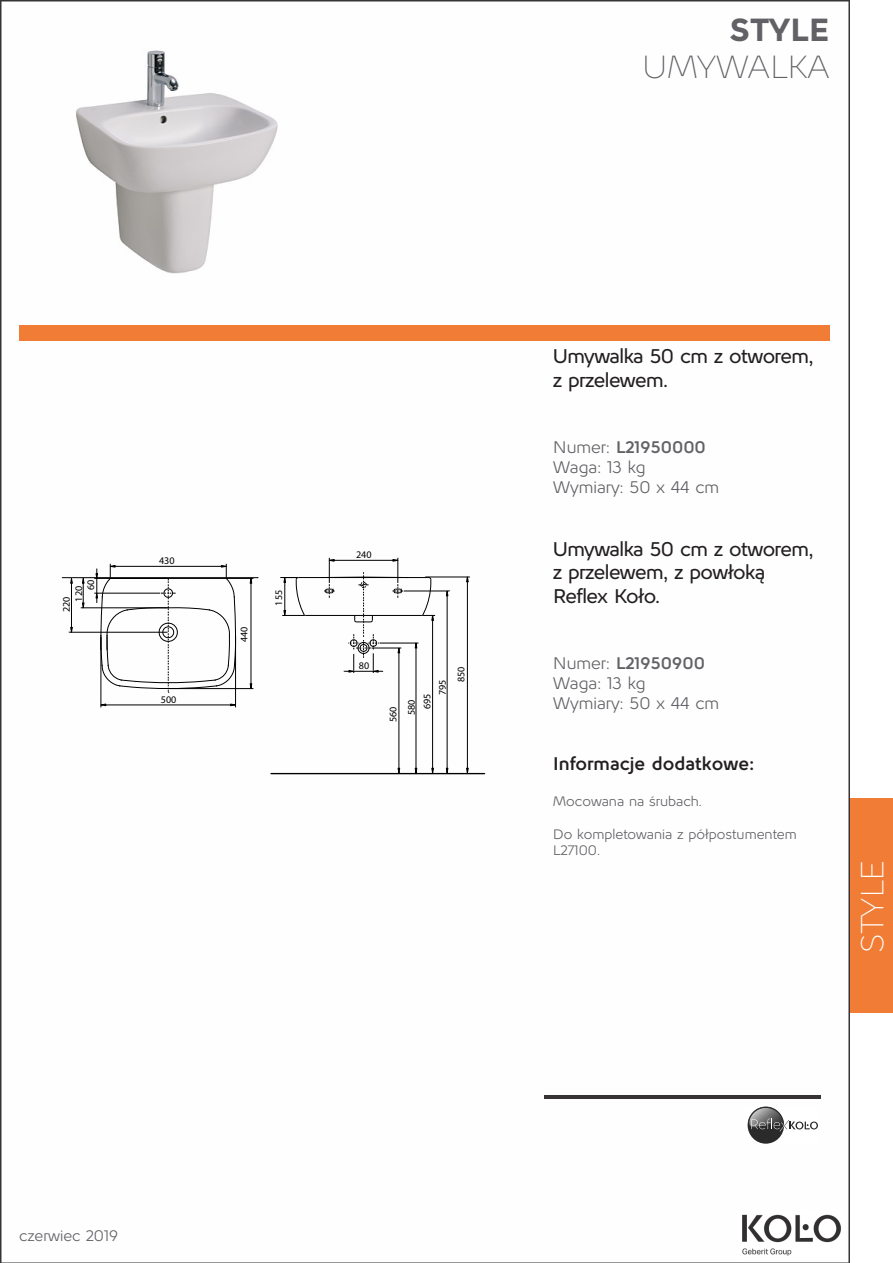
<style>
.page{position:relative;width:893px;height:1263px;background:#fff}
.page>*{position:absolute;margin:0;border:0;box-sizing:border-box;transform-origin:0 0}
.t1{font:300 31.5px "Kolo";color:#616166}
.t2{font:900 31.5px "Kolo";color:#616166}
.t3{font:300 31.5px "Kolo";letter-spacing:-.005em;color:#fff}
.t4{font:500 19.5px/23.4px "Kolo";letter-spacing:-.03em;color:#231f20}
.t5{font:700 18px "Kolo";color:#231f20}
.t6{font:16.5px "Kolo";color:#616166}
.t7{font:700 16.5px "Kolo";color:#616166}
.t8{font:15px "Kolo";color:#616166}
.t9{font:13.5px/16.2px "Kolo";color:#616166}
.t10{font:10.05px/12.3px "Myriad Pro";color:#000}
.s1{font-weight:400}
</style>
<div class="page">
<div style="left:849px;top:798px;width:44px;height:215px;background:#f17c35"></div>
<img style="left:0;top:0;width:849px;height:1263px">
<div style="left:19px;top:325px;width:810px;height:15px;background:#f17c35"></div>
<img style="left:545px;top:1095px;width:276px;height:3px">
<img style="left:737px;top:1210px;width:107px;height:49px">
<svg style="left:745px;top:1106px;width:73px;height:38px"></svg>
<img style="left:70px;top:45px;width:209px;height:231px">
<hr style="left:271px;top:773px;width:214px;height:1px;background:#000">
<hr style="left:399px;top:648px;width:1px;height:125px;background:#000">
<hr style="left:425px;top:577px;width:45px;height:1px;background:#000">
<hr style="left:467px;top:577px;width:1px;height:196px;background:#000">
<svg style="left:466px;top:577px;width:5px;height:5px"></svg>
<hr style="left:416px;top:643px;width:1px;height:130px;background:#000">
<hr style="left:447px;top:591px;width:1px;height:182px;background:#000">
<hr style="left:432px;top:615px;width:1px;height:158px;background:#000">
<svg style="left:280px;top:558px;width:170px;height:115px"></svg>
<hr style="left:62px;top:577px;width:196px;height:1px;background:#000">
<hr style="left:101px;top:636px;width:1px;height:71px;background:#000">
<hr style="left:235px;top:636px;width:1px;height:71px;background:#000">
<hr style="left:106px;top:705px;width:125px;height:1px;background:#000">
<svg style="left:101px;top:704px;width:5px;height:4px"></svg>
<svg style="left:230px;top:704px;width:6px;height:4px"></svg>
<svg style="left:69px;top:564px;width:189px;height:129px"></svg>
<p class="t2" style="left:730px;top:7px;width:101px">STYLE</p>
<p class="t1" style="left:643px;top:45px;width:188px">UMYWALKA</p>
<p class="t10" style="left:159px;top:554px;width:17px">430</p>
<p class="t10" style="left:85px;top:590px;width:12px;rotate:-90deg">60</p>
<p class="t10" style="left:60px;top:602px;width:17px;text-indent:-11px;rotate:-90deg">220<br>120</p>
<p class="t10" style="left:273px;top:606px;width:17px;rotate:-90deg">155</p>
<p class="t10" style="left:161px;top:693px;width:17px">500</p>
<p class="t10" style="left:238px;top:642px;width:17px;rotate:-90deg">440</p>
<p class="t10" style="left:356px;top:548px;width:17px">240</p>
<p class="t10" style="left:359px;top:659px;width:12px">80</p>
<p class="t10" style="left:384px;top:715px;width:17px;line-height:18.1px;text-indent:-7px;rotate:-90deg">560<br>580</p>
<p class="t10" style="left:421px;top:709px;width:17px;rotate:-90deg">695</p>
<p class="t10" style="left:436px;top:695px;width:17px;rotate:-90deg">795</p>
<p class="t10" style="left:455px;top:682px;width:17px;rotate:-90deg">850</p>
<p class="t4" style="left:553px;top:345px;width:262px">Umywalka 50 cm z otworem, z przelewem.</p>
<p class="t7" style="left:553px;top:436px;width:155px"><span class="s1">Numer:</span> L21950000</p>
<p class="t6" style="left:553px;top:456px;width:94px">Waga: 13 kg</p>
<p class="t6" style="left:553px;top:476px;width:168px">Wymiary: 50 x 44 cm</p>
<p class="t4" style="left:553px;top:537px;width:262px">Umywalka 50 cm z otworem, z przelewem, z powłoką<br>Reflex Koło.</p>
<p class="t7" style="left:553px;top:652px;width:154px"><span class="s1">Numer:</span> L21950900</p>
<p class="t6" style="left:553px;top:672px;width:94px">Waga: 13 kg</p>
<p class="t6" style="left:553px;top:692px;width:168px">Wymiary: 50 x 44 cm</p>
<p class="t5" style="left:553px;top:751px;width:203px">Informacje dodatkowe:</p>
<p class="t9" style="left:553px;top:793px;width:151px">Mocowana na śrubach.</p>
<p class="t9" style="left:553px;top:825px;width:245px">Do kompletowania z półpostumentem<br>L27100.</p>
<p class="t3" style="left:851px;top:952px;width:93px;rotate:-90deg">STYLE</p>
<p class="t8" style="left:19px;top:1225px;width:100px">czerwiec 2019</p>
</div>
